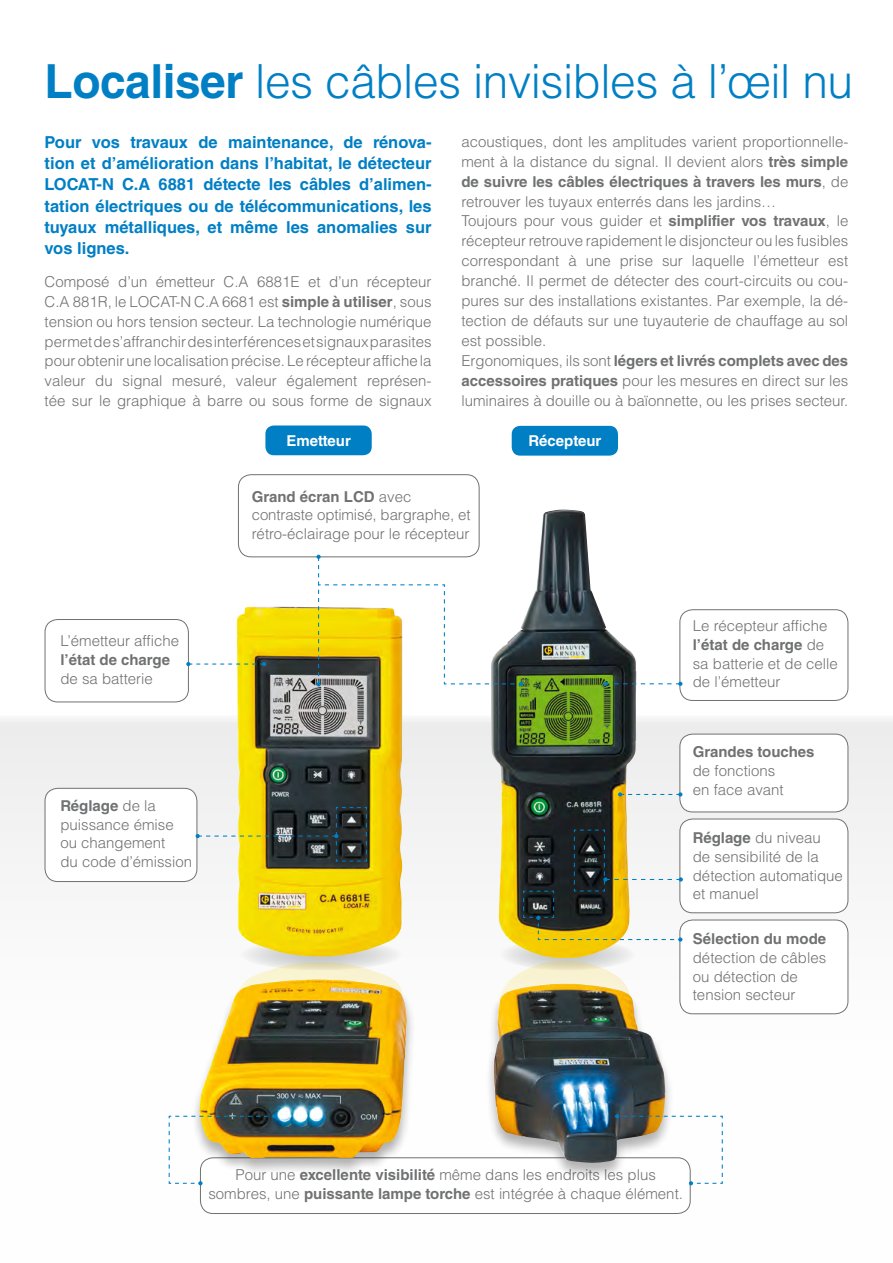
<style>
.page{position:relative;width:893px;height:1263px;background:#fff}
.page>*{position:absolute;margin:0;border:0;box-sizing:border-box;transform-origin:0 0}
.t1{font:300 47.1px "Helvetica LT Std";letter-spacing:-.01em;color:#007fc5}
.t2{font:700 16.5px/21.3px "Helvetica LT Std";color:#007fc5;text-align:justify}
.t3{font:300 15px/18.8px "Helvetica LT Std";color:#707172}
.t4{font:700 15px "Helvetica LT Std";color:#707172}
.t5{font:700 15px "Helvetica LT Std";color:#fff}
.s1{font-weight:700}
</style>
<div class="page">
<div style="left:0;top:715px;width:893px;height:548px;background:linear-gradient(to bottom,#ededee,#fff)"></div>
<div style="left:238px;top:474px;width:241px;height:83px;border:1px solid #707172;border-radius:13px"></div>
<div style="left:45px;top:619px;width:144px;height:83px;border:1px solid #707172;border-radius:13px"></div>
<div style="left:679px;top:609px;width:169px;height:92px;border:1px solid #707172;border-radius:13px"></div>
<div style="left:680px;top:734px;width:168px;height:78px;background:#fff;border-radius:13px"></div>
<div style="left:679px;top:734px;width:169px;height:78px;border:1px solid #707172;border-radius:13px"></div>
<div style="left:680px;top:920px;width:168px;height:94px;background:#fff;border-radius:13px"></div>
<div style="left:679px;top:920px;width:169px;height:94px;border:1px solid #707172;border-radius:13px"></div>
<div style="left:680px;top:819px;width:168px;height:94px;background:#fff;border-radius:13px"></div>
<div style="left:679px;top:819px;width:169px;height:94px;border:1px solid #707172;border-radius:13px"></div>
<div style="left:45px;top:788px;width:152px;height:93px;background:#fff;border-radius:13px"></div>
<div style="left:45px;top:788px;width:152px;height:94px;border:1px solid #707172;border-radius:13px"></div>
<img style="left:236px;top:509px;width:401px;height:754px">
<svg style="left:186px;top:662px;width:80px;height:4px"></svg>
<svg style="left:618px;top:792px;width:64px;height:4px"></svg>
<svg style="left:603px;top:682px;width:79px;height:4px"></svg>
<svg style="left:196px;top:806px;width:171px;height:56px"></svg>
<svg style="left:522px;top:829px;width:161px;height:113px"></svg>
<svg style="left:316px;top:555px;width:207px;height:131px"></svg>
<div style="left:200px;top:1158px;width:490px;height:55px;background:#fff;border-radius:13px"></div>
<div style="left:200px;top:1157px;width:491px;height:57px;border:1px solid #707172;border-radius:13px"></div>
<div style="left:265px;top:425px;width:107px;height:30px;background:#007fc5;border-radius:9px"></div>
<div style="left:512px;top:426px;width:106px;height:30px;background:#007fc5;border-radius:9px"></div>
<div style="left:485px;top:983px;width:189px;height:197px;background:#000;opacity:.3"></div>
<img style="left:493px;top:983px;width:173px;height:180px">
<div style="left:190px;top:978px;width:226px;height:197px;background:#000;opacity:.3"></div>
<img style="left:199px;top:979px;width:208px;height:179px">
<svg style="left:168px;top:1114px;width:108px;height:71px"></svg>
<svg style="left:615px;top:1114px;width:108px;height:71px"></svg>
<h1 class="t1" style="left:45px;top:51px;width:810px"><span class="s1">Localiser</span> les câbles invisibles à l’œil nu</h1>
<p class="t2" style="left:45px;top:131px;width:388px">Pour vos travaux de maintenance, de rénova&shy;tion et d’amélioration dans l’habitat, le détecteur LOCAT-N C.A 6881 détecte les câbles d’alimen&shy;tation électriques ou de télécommunications, les tuyaux métalliques, et même les anomalies sur vos lignes.</p>
<p class="t3" style="left:45px;top:272px;width:388px;line-height:19.8px;text-align:justify">Composé d’un émetteur C.A 6881E et d’un récepteur C.A 881R, le LOCAT-N C.A 6681 est <span class="s1">simple à utiliser</span>, sous tension ou hors tension secteur. La technologie numérique permet de s’affranchir des interférences et signaux parasites pour obtenir une localisation précise. Le récepteur affiche la valeur du signal mesuré, valeur également représen&shy;tée sur le graphique à barre ou sous forme de signaux</p>
<p class="t3" style="left:461px;top:131px;width:388px;line-height:20px">acoustiques, dont les amplitudes varient proportionnelle&shy;ment à la distance du signal. Il devient alors <span class="s1">très simple de suivre les câbles électriques à travers les murs</span>, de retrouver les tuyaux enterrés dans les jardins…<br>Toujours pour vous guider et <span class="s1">simplifier vos travaux</span>, le récepteur retrouve rapidement le disjoncteur ou les fusibles correspondant à une prise sur laquelle l’émetteur est branché. Il permet de détecter des court-circuits ou cou&shy;pures sur des installations existantes. Par exemple, la dé&shy;tection de défauts sur une tuyauterie de chauffage au sol est possible.<br>Ergonomiques, ils sont <span class="s1">légers et livrés complets avec des accessoires pratiques</span> pour les mesures en direct sur les luminaires à douille ou à baïonnette, ou les prises secteur.</p>
<p class="t5" style="left:287px;top:431px;width:66px">Emetteur</p>
<p class="t5" style="left:529px;top:432px;width:74px">Récepteur</p>
<p class="t3" style="left:60px;top:631px;width:120px">L’émetteur affiche</p>
<p class="t4" style="left:60px;top:651px;width:111px">l’état de charge</p>
<p class="t3" style="left:60px;top:669px;width:94px">de sa batterie</p>
<p class="t3" style="left:60px;top:796px;width:133px"><span class="s1">Réglage</span> de la puissance émise ou changement<br>du code d’émission</p>
<p class="t3" style="left:252px;top:487px;width:220px"><span class="s1">Grand écran LCD</span> avec contraste optimisé, bargraphe, et rétro-éclairage pour le récepteur</p>
<p class="t3" style="left:693px;top:616px;width:147px">Le récepteur affiche <span class="s1">l’état de charge</span> de sa batterie et de celle de l’émetteur</p>
<p class="t4" style="left:693px;top:743px;width:123px">Grandes touches</p>
<p class="t3" style="left:693px;top:761px;width:92px">de fonctions en face avant</p>
<p class="t3" style="left:693px;top:828px;width:152px"><span class="s1">Réglage</span> du niveau<br>de sensibilité de la détection automatique et manuel</p>
<p class="t4" style="left:693px;top:930px;width:135px">Sélection du mode</p>
<p class="t3" style="left:693px;top:948px;width:135px">détection de câbles ou détection de tension secteur</p>
<p class="t3" style="left:208px;top:1166px;width:476px;text-align:center">Pour une <span class="s1">excellente visibilité</span> même dans les endroits les plus sombres, une <span class="s1">puissante lampe torche</span> est intégrée à chaque élément.</p>
</div>
